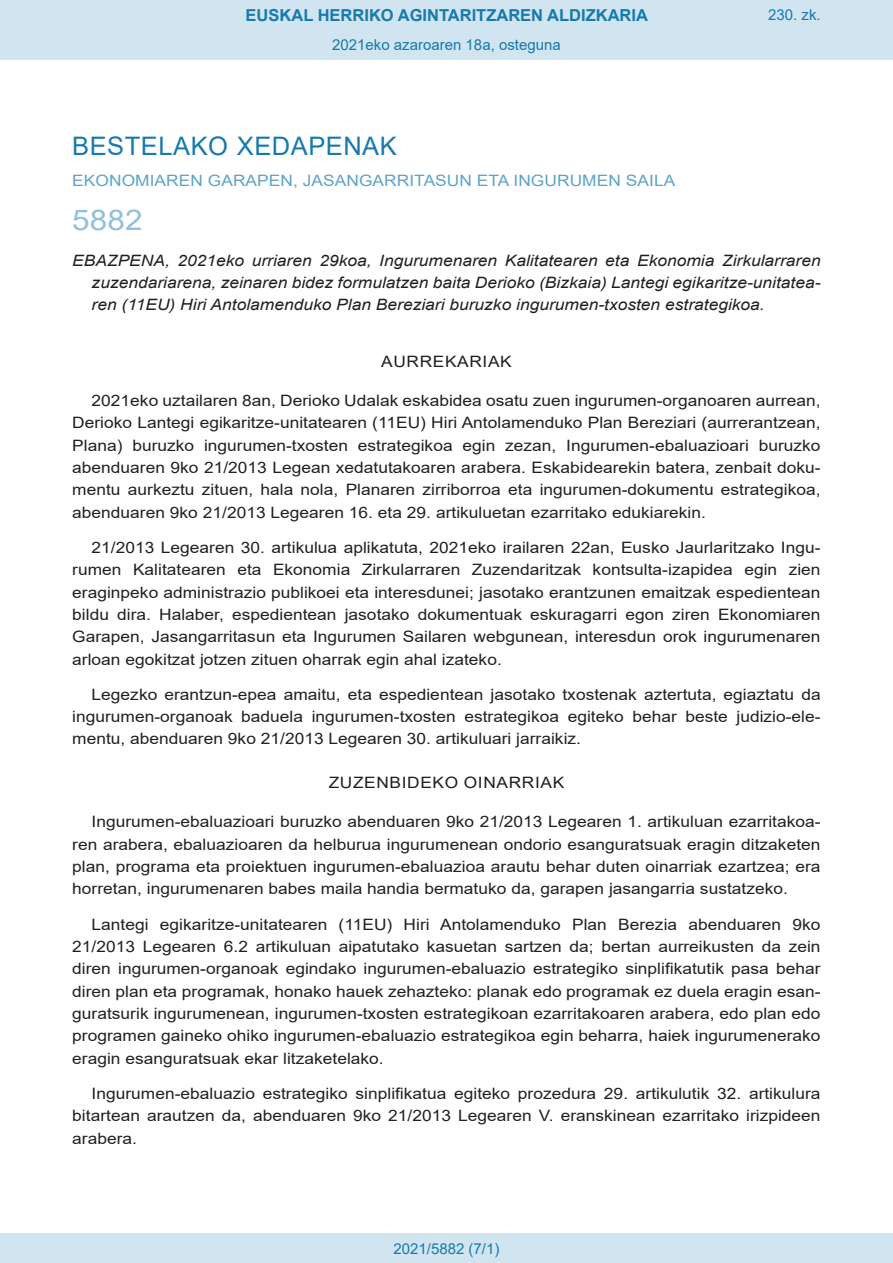
<style>
.page{position:relative;width:893px;height:1263px;background:#fff}
.page>*{position:absolute;margin:0;border:0;box-sizing:border-box;transform-origin:0 0}
.BOPVOrden{font:28.5px "Arial";color:#90c0db;scale:1.11 1}
.BOPVSeccion{font:25.5px "Arial";letter-spacing:.02em;color:#1879ad}
.t1{font:700 16.5px "Arial";color:#1879ad}
.BOPVDetalle{font:15.6px/22.4px "Arial";color:#231f20;text-align:justify;scale:1.11 1}
.BOPVTitulo{font:italic 15.6px/22.4px "Arial";color:#231f20;text-align:justify;scale:1.11 1}
.BOPVOrganismo{font:15.6px "Arial";letter-spacing:.005em;color:#5ea4ca;scale:1.11 1}
.BOPVClave{font:15.6px "Arial";letter-spacing:.035em;color:#231f20;scale:1.11 1}
.Paginacion_Centro{font:15px "Arial";color:#1879ad}
</style>
<div class="page">
<div style="left:0;top:0;width:893px;height:60px;background:#d0e5f0"></div>
<div style="left:0;top:1233px;width:893px;height:30px;background:#d0e5f0"></div>
<p class="t1" style="left:246px;top:3px;width:404px">EUSKAL HERRIKO AGINTARITZAREN ALDIZKARIA</p>
<p class="Paginacion_Centro" style="left:332px;top:35px;width:230px">2021eko azaroaren 18a, osteguna</p>
<p class="Paginacion_Centro" style="left:768px;top:5px;width:54px">230. zk.</p>
<p class="BOPVSeccion" style="left:72px;top:128px;width:326px">BESTELAKO XEDAPENAK</p>
<p class="BOPVOrganismo" style="left:72px;top:170px;width:545px">EKONOMIAREN GARAPEN, JASANGARRITASUN ETA INGURUMEN SAILA</p>
<p class="BOPVOrden" style="left:72px;top:201px;width:65px">5882</p>
<p class="BOPVTitulo" style="left:92px;top:249px;width:658px;text-indent:-19px">EBAZPENA, 2021eko urriaren 29koa, Ingurumenaren Kalitatearen eta Ekonomia Zirkularraren zuzendariarena, zeinaren bidez formulatzen baita Derioko (Bizkaia) Lantegi egikaritze-unitatea&shy;ren (11EU) Hiri Antolamenduko Plan Bereziari buruzko ingurumen-txosten estrategikoa.</p>
<p class="BOPVClave" style="left:381px;top:350px;width:119px">AURREKARIAK</p>
<p class="BOPVDetalle" style="left:72px;top:389px;width:676px;text-indent:19px">2021eko uztailaren 8an, Derioko Udalak eskabidea osatu zuen ingurumen-organoaren aurrean, Derioko Lantegi egikaritze-unitatearen (11EU) Hiri Antolamenduko Plan Bereziari (aurrerantzean, Plana) buruzko ingurumen-txosten estrategikoa egin zezan, Ingurumen-ebaluazioari buruzko abenduaren 9ko 21/2013 Legean xedatutakoaren arabera. Eskabidearekin batera, zenbait doku&shy;mentu aurkeztu zituen, hala nola, Planaren zirriborroa eta ingurumen-dokumentu estrategikoa, abenduaren 9ko 21/2013 Legearen 16. eta 29. artikuluetan ezarritako edukiarekin.</p>
<p class="BOPVDetalle" style="left:72px;top:536px;width:676px;text-indent:19px">21/2013 Legearen 30. artikulua aplikatuta, 2021eko irailaren 22an, Eusko Jaurlaritzako Ingu&shy;rumen Kalitatearen eta Ekonomia Zirkularraren Zuzendaritzak kontsulta-izapidea egin zien eraginpeko administrazio publikoei eta interesdunei; jasotako erantzunen emaitzak espedientean bildu dira. Halaber, espedientean jasotako dokumentuak eskuragarri egon ziren Ekonomiaren Garapen, Jasangarritasun eta Ingurumen Sailaren webgunean, interesdun orok ingurumenaren arloan egokitzat jotzen zituen oharrak egin ahal izateko.</p>
<p class="BOPVDetalle" style="left:72px;top:683px;width:676px;text-indent:19px">Legezko erantzun-epea amaitu, eta espedientean jasotako txostenak aztertuta, egiaztatu da ingurumen-organoak baduela ingurumen-txosten estrategikoa egiteko behar beste judizio-ele&shy;mentu, abenduaren 9ko 21/2013 Legearen 30. artikuluari jarraikiz.</p>
<p class="BOPVClave" style="left:329px;top:772px;width:214px">ZUZENBIDEKO OINARRIAK</p>
<p class="BOPVDetalle" style="left:72px;top:811px;width:676px;text-indent:19px">Ingurumen-ebaluazioari buruzko abenduaren 9ko 21/2013 Legearen 1. artikuluan ezarritakoa&shy;ren arabera, ebaluazioaren da helburua ingurumenean ondorio esanguratsuak eragin ditzaketen plan, programa eta proiektuen ingurumen-ebaluazioa arautu behar duten oinarriak ezartzea; era horretan, ingurumenaren babes maila handia bermatuko da, garapen jasangarria sustatzeko.</p>
<p class="BOPVDetalle" style="left:72px;top:913px;width:676px;text-indent:19px">Lantegi egikaritze-unitatearen (11EU) Hiri Antolamenduko Plan Berezia abenduaren 9ko 21/2013 Legearen 6.2 artikuluan aipatutako kasuetan sartzen da; bertan aurreikusten da zein diren ingurumen-organoak egindako ingurumen-ebaluazio estrategiko sinplifikatutik pasa behar diren plan eta programak, honako hauek zehazteko: planak edo programak ez duela eragin esan&shy;guratsurik ingurumenean, ingurumen-txosten estrategikoan ezarritakoaren arabera, edo plan edo programen gaineko ohiko ingurumen-ebaluazio estrategikoa egin beharra, haiek ingurumenerako eragin esanguratsuak ekar litzaketelako.</p>
<p class="BOPVDetalle" style="left:72px;top:1082px;width:676px;text-indent:19px">Ingurumen-ebaluazio estrategiko sinplifikatua egiteko prozedura 29. artikulutik 32. artikulura bitartean arautzen da, abenduaren 9ko 21/2013 Legearen V. eranskinean ezarritako irizpideen arabera.</p>
<p class="Paginacion_Centro" style="left:393px;top:1238px;width:107px">2021/5882 (7/1)</p>
</div>
